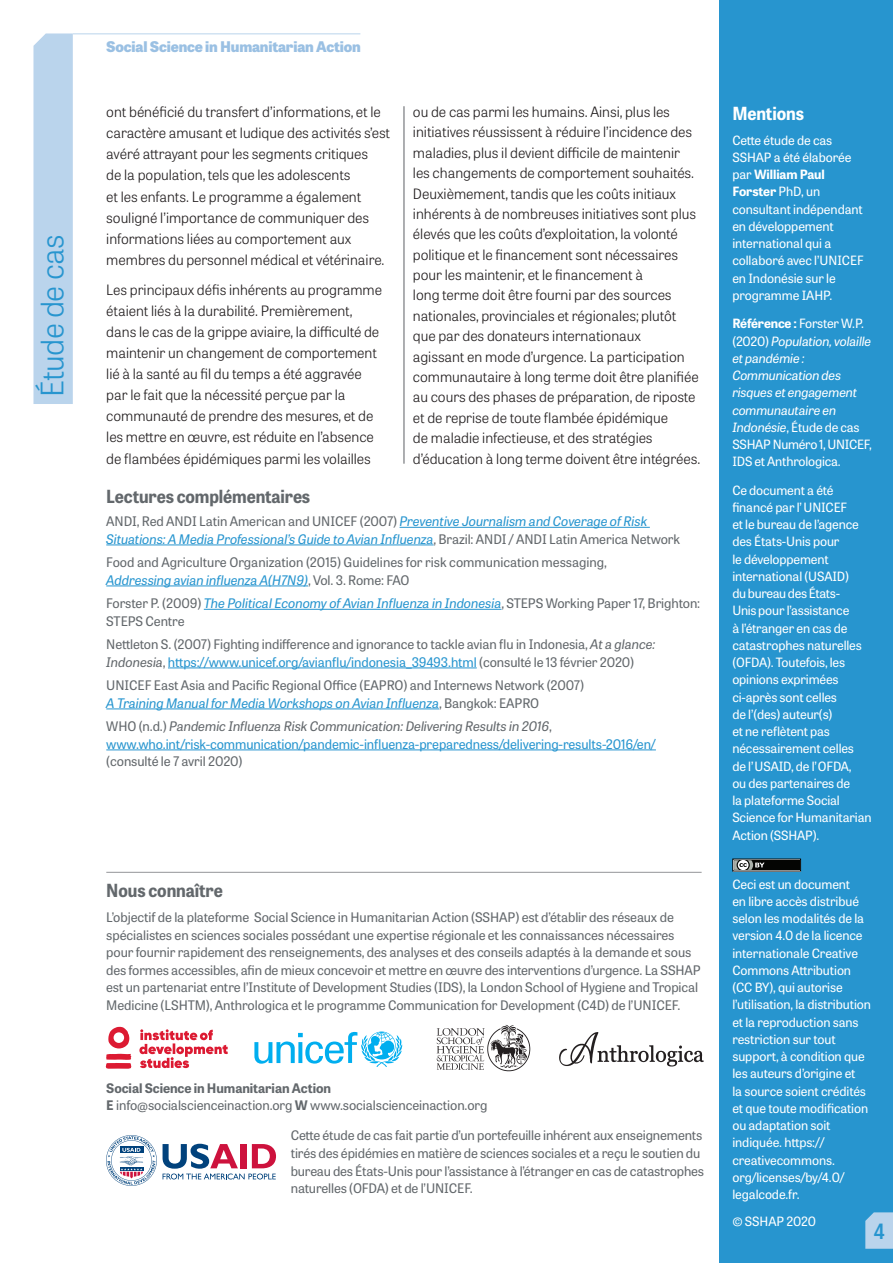
<style>
.page{position:relative;width:893px;height:1263px;background:#fff}
.page>*{position:absolute;margin:0;border:0;box-sizing:border-box;transform-origin:0 0}
.t1{font:300 30.9px "Tablet Gothic";letter-spacing:-.02em;color:#2795cf}
.t2{font:21px "Tablet Gothic Narrow Sb";color:#2795cf}
.t3{font:700 18px "Tablet Gothic Narrow";letter-spacing:-.005em;color:#63686c}
.t4{font:700 18px "Tablet Gothic Narrow";letter-spacing:-.005em;color:#fff}
.t5{font:800 14.7px "Tablet Gothic";letter-spacing:-.01em;color:#9ac0e3}
.t6{font:300 14.25px/20.4px "Tablet Gothic";letter-spacing:-.005em;color:#231f20}
.t7{font:13.2px/17.7px "Tablet Gothic";letter-spacing:-.005em;color:#63686c}
.t8{font:italic 13.2px/17.7px "Tablet Gothic";letter-spacing:-.005em;color:#2795cf}
.t9{font:13.2px/17.7px "Tablet Gothic";letter-spacing:-.005em;color:#2795cf}
.t10{font:12.75px/17.2px "Tablet Gothic";letter-spacing:-.01em;color:#fff}
.t11{font:italic 12.75px/17.2px "Tablet Gothic";letter-spacing:-.015em;color:#fff}
.s1{font-style:normal;color:#63686c}
.s2{font-style:italic;color:#2795cf}
.s3{font-style:italic}
.s4{color:#2795cf}
.s5{color:#63686c}
.s6{font-style:italic;color:#63686c}
.s7{font-weight:700}
.s8{font-weight:700;font-style:normal}
.s9{font-style:normal}
</style>
<div class="page">
<div style="left:33px;top:33px;width:40px;height:371px;background:#bad4ec"></div>
<hr style="left:73px;top:33px;width:287px;height:1px;background:#bad4ec">
<div style="left:720px;top:0;width:173px;height:1263px;background:#2795cf"></div>
<svg style="left:865px;top:1212px;width:28px;height:37px"></svg>
<div style="left:732px;top:858px;width:69px;height:13px;border:1px solid #040503"></div>
<div style="left:734px;top:860px;width:65px;height:10px;background:#040503"></div>
<svg style="left:732px;top:858px;width:33px;height:14px"></svg>
<hr style="left:106px;top:872px;width:596px;height:1px;background:#939598">
<svg style="left:163px;top:1144px;width:113px;height:35px"></svg>
<svg style="left:106px;top:1135px;width:51px;height:51px"></svg>
<svg style="left:254px;top:1031px;width:148px;height:36px"></svg>
<img style="left:559px;top:1032px;width:145px;height:35px">
<img style="left:436px;top:1025px;width:95px;height:46px">
<hr style="left:404px;top:106px;width:1px;height:358px;background:#939598">
<svg style="left:106px;top:1027px;width:122px;height:42px"></svg>
<hr style="left:400px;top:527px;width:250px;height:1px;background:#2795cf">
<hr style="left:106px;top:545px;width:328px;height:1px;background:#2795cf">
<hr style="left:106px;top:586px;width:202px;height:1px;background:#2795cf">
<hr style="left:204px;top:609px;width:297px;height:1px;background:#2795cf">
<hr style="left:168px;top:668px;width:309px;height:1px;background:#2795cf">
<hr style="left:106px;top:709px;width:333px;height:1px;background:#2795cf">
<hr style="left:106px;top:750px;width:550px;height:1px;background:#2795cf">
<h1 class="t1" style="left:32px;top:397px;width:164px;rotate:-90deg">Étude de cas</h1>
<p class="t5" style="left:106px;top:36px;width:256px">Social Science in Humanitarian Action</p>
<p class="t6" style="left:106px;top:101px;width:285px;line-height:21.1px">ont bénéficié du transfert d’informations, et le caractère amusant et ludique des activités s’est avéré attrayant pour les segments critiques<br>de la population, tels que les adolescents<br>et les enfants. Le programme a également souligné l’importance de communiquer des informations liées au comportement aux membres du personnel médical et vétérinaire.</p>
<p class="t6" style="left:106px;top:278px;width:277px;line-height:21.1px">Les principaux défis inhérents au programme étaient liés à la durabilité. Premièrement, dans le cas de la grippe aviaire, la difficulté de maintenir un changement de comportement lié à la santé au fil du temps a été aggravée par le fait que la nécessité perçue par la communauté de prendre des mesures, et de les mettre en œuvre, est réduite en l’absence de flambées épidémiques parmi les volailles</p>
<p class="t6" style="left:413px;top:101px;width:289px">ou de cas parmi les humains. Ainsi, plus les initiatives réussissent à réduire l’incidence des maladies, plus il devient difficile de maintenir les changements de comportement souhaités.<br>Deuxièmement, tandis que les coûts initiaux inhérents à de nombreuses initiatives sont plus élevés que les coûts d’exploitation, la volonté politique et le financement sont nécessaires pour les maintenir, et le financement à<br>long terme doit être fourni par des sources nationales, provinciales et régionales; plutôt que par des donateurs internationaux<br>agissant en mode d’urgence. La participation communautaire à long terme doit être planifiée au cours des phases de préparation, de riposte et de reprise de toute flambée épidémique<br>de maladie infectieuse, et des stratégies d’éducation à long terme doivent être intégrées.</p>
<h3 class="t3" style="left:106px;top:483px;width:205px">Lectures complémentaires</h3>
<p class="t8" style="left:106px;top:511px;width:575px"><span class="s1">ANDI, Red ANDI Latin American and UNICEF (2007)</span> Preventive Journalism and Coverage of Risk<br>Situations: A Media Professional’s Guide to Avian Influenza<span class="s1">, Brazil: ANDI / ANDI Latin America Network</span></p>
<p class="t7" style="left:106px;top:553px;width:502px">Food and Agriculture Organization (2015) Guidelines for risk communication messaging,<br><span class="s2">Addressing avian influenza A(H7N9)</span>, Vol. 3. Rome: FAO</p>
<p class="t7" style="left:106px;top:594px;width:595px">Forster P. (2009) <span class="s2">The Political Economy of Avian Influenza in Indonesia</span>, STEPS Working Paper 17, Brighton:<br>STEPS Centre</p>
<p class="t7" style="left:106px;top:635px;width:551px">Nettleton S. (2007) Fighting indifference and ignorance to tackle avian flu in Indonesia, <span class="s3">At a glance:<br>Indonesia</span>, <span class="s4">https://www.unicef.org/avianflu/indonesia_39493.html</span> (consulté le 13 février 2020)</p>
<p class="t7" style="left:106px;top:676px;width:479px">UNICEF East Asia and Pacific Regional Office (EAPRO) and Internews Network (2007)<br><span class="s2">A Training Manual for Media Workshops on Avian Influenza</span>, Bangkok: EAPRO</p>
<p class="t9" style="left:106px;top:717px;width:551px"><span class="s5">WHO (n.d.)</span> <span class="s6">Pandemic Influenza Risk Communication: Delivering Results in 2016</span><span class="s5">, </span>www.who.int/risk-communication/pandemic-influenza-preparedness/delivering-results-2016/en/</p>
<p class="t7" style="left:106px;top:752px;width:138px">(consulté le 7 avril 2020)</p>
<h3 class="t3" style="left:106px;top:878px;width:118px">Nous connaître</h3>
<p class="t7" style="left:106px;top:908px;width:596px">L’objectif de la plateforme Social Science in Humanitarian Action (SSHAP) est d’établir des réseaux de spécialistes en sciences sociales possédant une expertise régionale et les connaissances nécessaires pour fournir rapidement des renseignements, des analyses et des conseils adaptés à la demande et sous des formes accessibles, afin de mieux concevoir et mettre en œuvre des interventions d’urgence. La SSHAP est un partenariat entre l’Institute of Development Studies (IDS), la London School of Hygiene and Tropical Medicine (LSHTM), Anthrologica et le programme Communication for Development (C4D) de l’UNICEF.</p>
<p class="t7" style="left:106px;top:1078px;width:383px"><span class="s7">Social Science in Humanitarian Action<br>E</span> info@socialscienceinaction.org <span class="s7">W</span> www.socialscienceinaction.org</p>
<p class="t7" style="left:291px;top:1126px;width:415px">Cette étude de cas fait partie d’un portefeuille inhérent aux enseignements tirés des épidémies en matière de sciences sociales et a reçu le soutien du bureau des États-Unis pour l’assistance à l’étranger en cas de catastrophes naturelles (OFDA) et de l’UNICEF.</p>
<h3 class="t4" style="left:732px;top:101px;width:73px">Mentions</h3>
<p class="t10" style="left:732px;top:131px;width:133px">Cette étude de cas<br>SSHAP a été élaborée par <span class="s7">William Paul<br>Forster</span> PhD, un consultant indépendant en développement international qui a collaboré avec l’UNICEF en Indonésie sur le programme IAHP.</p>
<p class="t11" style="left:732px;top:314px;width:141px"><span class="s8">Référence :</span> <span class="s9">Forster W.P. (2020)</span> Population, volaille et pandémie :<br>Communication des risques et engagement communautaire en<br>Indonésie<span class="s9">, Étude de cas<br>SSHAP Numéro 1, UNICEF,<br>IDS et Anthrologica.</span></p>
<p class="t10" style="left:732px;top:481px;width:141px">Ce document a été financé par l’ UNICEF<br>et le bureau de l’agence des États-Unis pour<br>le développement international (USAID)<br>du bureau des États-<br>Unis pour l’assistance<br>à l’étranger en cas de catastrophes naturelles (OFDA). Toutefois, les opinions exprimées ci-après sont celles<br>de l’(des) auteur(s)<br>et ne reflètent pas nécessairement celles<br>de l’ USAID, de l’ OFDA,<br>ou des partenaires de<br>la plateforme Social<br>Science for Humanitarian<br>Action (SSHAP).</p>
<p class="t10" style="left:732px;top:875px;width:140px">Ceci est un document<br>en libre accès distribué selon les modalités de la version 4.0 de la licence internationale Creative<br>Commons Attribution (CC BY), qui autorise l’utilisation, la distribution et la reproduction sans restriction sur tout support, à condition que les auteurs d’origine et<br>la source soient crédités et que toute modification ou adaptation soit indiquée. https:// creativecommons. org/licenses/by/4.0/ legalcode.fr.</p>
<p class="t10" style="left:732px;top:1212px;width:85px">© SSHAP 2020</p>
<h2 class="t2" style="left:874px;top:1216px;width:12px">4</h2>
</div>
